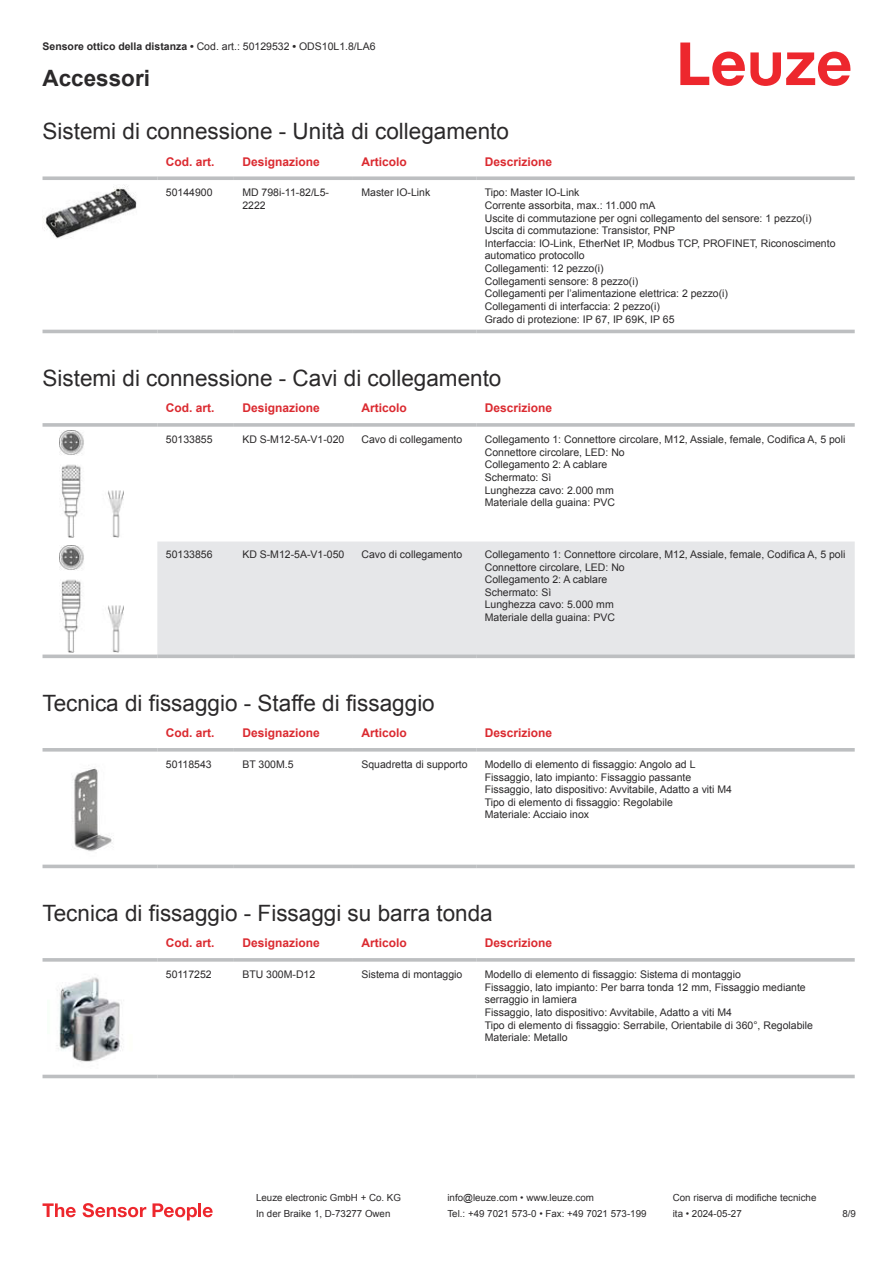
<style>
.page{position:relative;width:893px;height:1263px;background:#fff}
.page>*{position:absolute;margin:0;border:0;box-sizing:border-box;transform-origin:0 0}
.t1{font:22.5px "Arial";color:#2b292a}
.t2{font:700 22.5px "Arial";color:#2b292a}
.t3{font:700 12px "Arial";color:#db2a30}
.t4{font:10.5px/12.6px "Arial";color:#2b292a}
.t5{font:9.75px "Arial";color:#2b292a}
.s1{font-weight:700}
</style>
<div class="page">
<svg style="left:680px;top:43px;width:170px;height:43px"></svg>
<div style="left:43px;top:329px;width:812px;height:5px;background:#eeefef"></div>
<svg style="left:43px;top:176px;width:114px;height:4px"></svg>
<svg style="left:157px;top:176px;width:77px;height:4px"></svg>
<svg style="left:234px;top:176px;width:119px;height:4px"></svg>
<svg style="left:353px;top:176px;width:123px;height:4px"></svg>
<svg style="left:476px;top:176px;width:379px;height:4px;background:#c4c6c8"></svg>
<hr style="left:43px;top:330px;width:114px;height:3px;background:#bdbfc1">
<hr style="left:157px;top:330px;width:77px;height:3px;background:#bdbfc1">
<hr style="left:234px;top:330px;width:119px;height:3px;background:#bdbfc1">
<hr style="left:353px;top:330px;width:123px;height:3px;background:#bdbfc1">
<hr style="left:476px;top:330px;width:379px;height:3px;background:#bdbfc1">
<img style="left:43px;top:185px;width:94px;height:54px">
<div style="left:157px;top:541px;width:698px;height:113px;background:#e6e7e9"></div>
<svg style="left:43px;top:423px;width:114px;height:4px"></svg>
<hr style="left:157px;top:423px;width:77px;height:4px;background:#c5c7c9">
<svg style="left:234px;top:423px;width:119px;height:4px"></svg>
<svg style="left:353px;top:423px;width:123px;height:4px"></svg>
<hr style="left:476px;top:423px;width:379px;height:4px;background:#c5c7c9">
<svg style="left:43px;top:654px;width:114px;height:4px"></svg>
<svg style="left:157px;top:654px;width:77px;height:4px"></svg>
<svg style="left:234px;top:654px;width:119px;height:4px"></svg>
<svg style="left:353px;top:654px;width:123px;height:4px"></svg>
<svg style="left:476px;top:654px;width:379px;height:4px;background:#c2c4c6"></svg>
<img style="left:59px;top:431px;width:65px;height:106px">
<img style="left:59px;top:546px;width:65px;height:106px">
<svg style="left:43px;top:864px;width:812px;height:5px;fill:#efeff0"></svg>
<svg style="left:43px;top:748px;width:114px;height:4px"></svg>
<svg style="left:157px;top:748px;width:77px;height:4px"></svg>
<svg style="left:234px;top:748px;width:119px;height:4px"></svg>
<svg style="left:353px;top:748px;width:123px;height:4px"></svg>
<svg style="left:476px;top:748px;width:379px;height:4px;background:#c3c5c7"></svg>
<hr style="left:43px;top:865px;width:114px;height:3px;background:#bdbfc1">
<hr style="left:157px;top:865px;width:77px;height:3px;background:#bdbfc1">
<hr style="left:234px;top:865px;width:119px;height:3px;background:#bdbfc1">
<hr style="left:353px;top:865px;width:123px;height:3px;background:#bdbfc1">
<hr style="left:476px;top:865px;width:379px;height:3px;background:#bdbfc1">
<img style="left:72px;top:767px;width:40px;height:85px">
<div style="left:43px;top:1074px;width:812px;height:5px;background:#eceded"></div>
<svg style="left:43px;top:958px;width:114px;height:4px"></svg>
<svg style="left:157px;top:958px;width:77px;height:4px"></svg>
<svg style="left:234px;top:958px;width:119px;height:4px"></svg>
<svg style="left:353px;top:958px;width:123px;height:4px"></svg>
<svg style="left:476px;top:958px;width:379px;height:4px;background:#c3c5c7"></svg>
<hr style="left:43px;top:1075px;width:114px;height:3px;background:#bdbfc1">
<hr style="left:157px;top:1075px;width:77px;height:3px;background:#bdbfc1">
<hr style="left:234px;top:1075px;width:119px;height:3px;background:#bdbfc1">
<hr style="left:353px;top:1075px;width:123px;height:3px;background:#bdbfc1">
<hr style="left:476px;top:1075px;width:379px;height:3px;background:#bdbfc1">
<img style="left:57px;top:977px;width:66px;height:85px">
<svg style="left:43px;top:1203px;width:33px;height:14px"></svg>
<svg style="left:83px;top:1203px;width:63px;height:14px"></svg>
<svg style="left:153px;top:1203px;width:44px;height:17px"></svg>
<hr style="left:198px;top:1203px;width:3px;height:14px;background:#ed272d">
<svg style="left:203px;top:1207px;width:10px;height:10px"></svg>
<p class="t4" style="left:43px;top:41px;width:335px"><span class="s1">Sensore ottico della distanza •</span> Cod. art.: 50129532 <span class="s1">•</span> ODS10L1.8/LA6</p>
<h1 class="t2" style="left:43px;top:70px;width:109px">Accessori</h1>
<h1 class="t1" style="left:43px;top:123px;width:468px">Sistemi di connessione - Unità di collegamento</h1>
<p class="t3" style="left:166px;top:157px;width:50px">Cod. art.</p>
<p class="t3" style="left:242px;top:157px;width:79px">Designazione</p>
<p class="t3" style="left:361px;top:157px;width:47px">Articolo</p>
<p class="t3" style="left:485px;top:157px;width:69px">Descrizione</p>
<p class="t4" style="left:166px;top:187px;width:48px">50144900</p>
<p class="t4" style="left:242px;top:187px;width:88px">MD 798i-11-82/L5-<br>2222</p>
<p class="t4" style="left:361px;top:187px;width:70px">Master IO-Link</p>
<p class="t4" style="left:485px;top:187px;width:352px">Tipo: Master IO-Link<br>Corrente assorbita, max.: 11.000 mA<br>Uscite di commutazione per ogni collegamento del sensore: 1 pezzo(i)<br>Uscita di commutazione: Transistor, PNP<br>Interfaccia: IO-Link, EtherNet IP, Modbus TCP, PROFINET, Riconoscimento automatico protocollo<br>Collegamenti: 12 pezzo(i)<br>Collegamenti sensore: 8 pezzo(i)<br>Collegamenti per l’alimentazione elettrica: 2 pezzo(i)<br>Collegamenti di interfaccia: 2 pezzo(i)<br>Grado di protezione: IP 67, IP 69K, IP 65</p>
<h1 class="t1" style="left:43px;top:370px;width:460px">Sistemi di connessione - Cavi di collegamento</h1>
<p class="t3" style="left:166px;top:403px;width:50px">Cod. art.</p>
<p class="t3" style="left:242px;top:403px;width:79px">Designazione</p>
<p class="t3" style="left:361px;top:403px;width:47px">Articolo</p>
<p class="t3" style="left:485px;top:403px;width:69px">Descrizione</p>
<p class="t4" style="left:166px;top:434px;width:48px">50133855</p>
<p class="t4" style="left:242px;top:434px;width:104px">KD S-M12-5A-V1- 020</p>
<p class="t4" style="left:361px;top:434px;width:102px">Cavo di collegamento</p>
<p class="t4" style="left:485px;top:434px;width:362px">Collegamento 1: Connettore circolare, M12, Assiale, female, Codifica A, 5 poli Connettore circolare, LED: No<br>Collegamento 2: A cablare<br>Schermato: Sì<br>Lunghezza cavo: 2.000 mm<br>Materiale della guaina: PVC</p>
<p class="t4" style="left:166px;top:549px;width:48px">50133856</p>
<p class="t4" style="left:242px;top:549px;width:104px">KD S-M12-5A-V1- 050</p>
<p class="t4" style="left:361px;top:549px;width:102px">Cavo di collegamento</p>
<p class="t4" style="left:485px;top:549px;width:362px">Collegamento 1: Connettore circolare, M12, Assiale, female, Codifica A, 5 poli Connettore circolare, LED: No<br>Collegamento 2: A cablare<br>Schermato: Sì<br>Lunghezza cavo: 5.000 mm<br>Materiale della guaina: PVC</p>
<h1 class="t1" style="left:43px;top:694px;width:394px">Tecnica di fissaggio - Staffe di fissaggio</h1>
<p class="t3" style="left:166px;top:728px;width:50px">Cod. art.</p>
<p class="t3" style="left:242px;top:728px;width:79px">Designazione</p>
<p class="t3" style="left:361px;top:728px;width:47px">Articolo</p>
<p class="t3" style="left:485px;top:728px;width:69px">Descrizione</p>
<p class="t4" style="left:166px;top:759px;width:47px">50118543</p>
<p class="t4" style="left:242px;top:759px;width:53px">BT 300M.5</p>
<p class="t4" style="left:361px;top:759px;width:108px">Squadretta di supporto</p>
<p class="t4" style="left:485px;top:759px;width:249px">Modello di elemento di fissaggio: Angolo ad L Fissaggio, lato impianto: Fissaggio passante Fissaggio, lato dispositivo: Avvitabile, Adatto a viti M4<br>Tipo di elemento di fissaggio: Regolabile<br>Materiale: Acciaio inox</p>
<h1 class="t1" style="left:43px;top:905px;width:452px">Tecnica di fissaggio - Fissaggi su barra tonda</h1>
<p class="t3" style="left:166px;top:938px;width:50px">Cod. art.</p>
<p class="t3" style="left:242px;top:938px;width:79px">Designazione</p>
<p class="t3" style="left:361px;top:938px;width:47px">Articolo</p>
<p class="t3" style="left:485px;top:938px;width:69px">Descrizione</p>
<p class="t4" style="left:166px;top:969px;width:47px">50117252</p>
<p class="t4" style="left:242px;top:969px;width:74px">BTU 300M-D12</p>
<p class="t4" style="left:361px;top:969px;width:102px">Sistema di montaggio</p>
<p class="t4" style="left:485px;top:969px;width:330px">Modello di elemento di fissaggio: Sistema di montaggio<br>Fissaggio, lato impianto: Per barra tonda 12 mm, Fissaggio mediante serraggio in lamiera<br>Fissaggio, lato dispositivo: Avvitabile, Adatto a viti M4<br>Tipo di elemento di fissaggio: Serrabile, Orientabile di 360°, Regolabile Materiale: Metallo</p>
<p class="t5" style="left:256px;top:1194px;width:146px">Leuze electronic GmbH + Co. KG</p>
<p class="t5" style="left:447px;top:1194px;width:148px">info@leuze.com • www.leuze.com</p>
<p class="t5" style="left:673px;top:1194px;width:145px">Con riserva di modifiche tecniche</p>
<p class="t5" style="left:256px;top:1210px;width:136px">In der Braike 1, D-73277 Owen</p>
<p class="t5" style="left:447px;top:1210px;width:201px">Tel.: +49 7021 573-0 • Fax: +49 7021 573-199</p>
<p class="t5" style="left:673px;top:1210px;width:70px">ita • 2024-05-27</p>
<p class="t5" style="left:842px;top:1210px;width:15px">8 /9</p>
</div>
